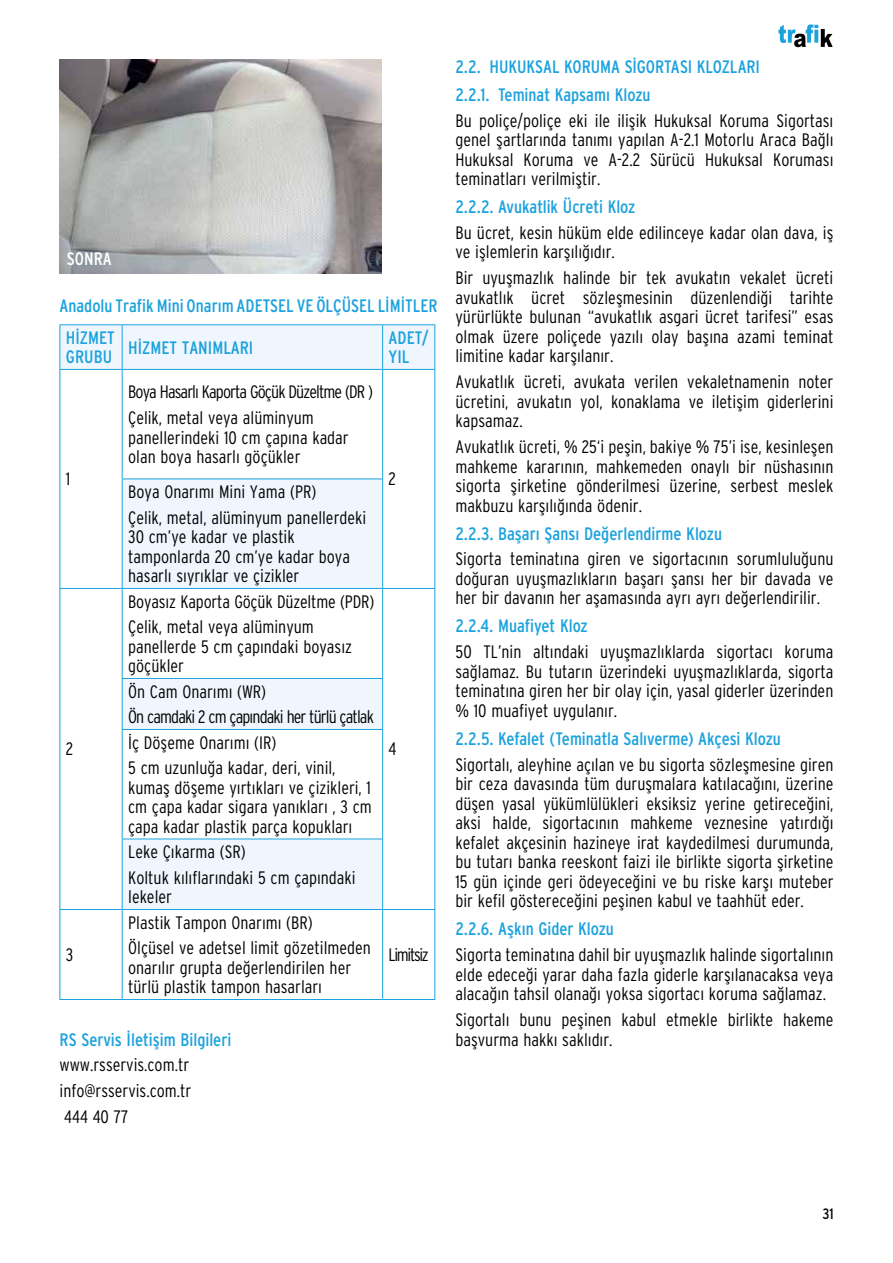
<style>
.page{position:relative;width:893px;height:1263px;background:#fff}
.page>*{position:absolute;margin:0;border:0;box-sizing:border-box;transform-origin:0 0}
.t1{font:300 condensed 18px/19.5px "Interstate";color:#000}
.t2{font:condensed 18px/31.8px "Interstate";color:#1ca2dd}
.t3{font:300 condensed 18px/26px "Interstate";letter-spacing:-.05em;color:#000}
.t4{font:300 condensed 18px "Interstate";letter-spacing:-.075em;color:#000}
.t5{font:condensed 18px "Interstate";color:#fff}
.t6{font:condensed 15px "Interstate";color:#000}
</style>
<div class="page">
<svg style="left:778px;top:24px;width:55px;height:23px"></svg>
<svg style="left:61px;top:325px;width:373px;height:584px"></svg>
<hr style="left:60px;top:324px;width:62px;height:1px;background:#1ca2dd">
<hr style="left:60px;top:325px;width:1px;height:44px;background:#1ca2dd">
<hr style="left:122px;top:324px;width:261px;height:1px;background:#1ca2dd">
<hr style="left:122px;top:325px;width:1px;height:44px;background:#1ca2dd">
<hr style="left:383px;top:324px;width:52px;height:1px;background:#1ca2dd">
<hr style="left:382px;top:325px;width:1px;height:44px;background:#1ca2dd">
<hr style="left:434px;top:325px;width:1px;height:44px;background:#1ca2dd">
<hr style="left:60px;top:369px;width:62px;height:1px;background:#1ca2dd">
<hr style="left:60px;top:370px;width:1px;height:109px;background:#1ca2dd">
<hr style="left:60px;top:479px;width:1px;height:109px;background:#1ca2dd">
<hr style="left:122px;top:369px;width:261px;height:1px;background:#1ca2dd">
<hr style="left:122px;top:370px;width:1px;height:109px;background:#1ca2dd">
<hr style="left:383px;top:369px;width:52px;height:1px;background:#1ca2dd">
<hr style="left:382px;top:370px;width:1px;height:109px;background:#1ca2dd">
<hr style="left:434px;top:370px;width:1px;height:109px;background:#1ca2dd">
<hr style="left:434px;top:479px;width:1px;height:109px;background:#1ca2dd">
<hr style="left:122px;top:479px;width:261px;height:1px;background:#1ca2dd">
<hr style="left:122px;top:479px;width:1px;height:109px;background:#1ca2dd">
<hr style="left:382px;top:479px;width:1px;height:109px;background:#1ca2dd">
<hr style="left:60px;top:588px;width:62px;height:1px;background:#1ca2dd">
<hr style="left:60px;top:589px;width:1px;height:89px;background:#1ca2dd">
<hr style="left:60px;top:678px;width:1px;height:51px;background:#1ca2dd">
<hr style="left:60px;top:729px;width:1px;height:110px;background:#1ca2dd">
<hr style="left:60px;top:839px;width:1px;height:70px;background:#1ca2dd">
<hr style="left:122px;top:588px;width:261px;height:1px;background:#1ca2dd">
<hr style="left:122px;top:589px;width:1px;height:89px;background:#1ca2dd">
<hr style="left:383px;top:588px;width:52px;height:1px;background:#1ca2dd">
<hr style="left:382px;top:589px;width:1px;height:89px;background:#1ca2dd">
<hr style="left:434px;top:589px;width:1px;height:89px;background:#1ca2dd">
<hr style="left:434px;top:678px;width:1px;height:51px;background:#1ca2dd">
<hr style="left:434px;top:729px;width:1px;height:110px;background:#1ca2dd">
<hr style="left:434px;top:839px;width:1px;height:70px;background:#1ca2dd">
<hr style="left:122px;top:678px;width:261px;height:1px;background:#1ca2dd">
<hr style="left:122px;top:679px;width:1px;height:50px;background:#1ca2dd">
<hr style="left:382px;top:679px;width:1px;height:50px;background:#1ca2dd">
<hr style="left:122px;top:729px;width:261px;height:1px;background:#1ca2dd">
<hr style="left:122px;top:730px;width:1px;height:109px;background:#1ca2dd">
<hr style="left:382px;top:730px;width:1px;height:109px;background:#1ca2dd">
<hr style="left:122px;top:839px;width:261px;height:1px;background:#1ca2dd">
<hr style="left:122px;top:839px;width:1px;height:70px;background:#1ca2dd">
<hr style="left:382px;top:839px;width:1px;height:70px;background:#1ca2dd">
<hr style="left:60px;top:909px;width:62px;height:1px;background:#1ca2dd">
<hr style="left:60px;top:910px;width:1px;height:89px;background:#1ca2dd">
<hr style="left:122px;top:909px;width:261px;height:1px;background:#1ca2dd">
<hr style="left:122px;top:910px;width:1px;height:89px;background:#1ca2dd">
<hr style="left:383px;top:909px;width:52px;height:1px;background:#1ca2dd">
<hr style="left:382px;top:910px;width:1px;height:89px;background:#1ca2dd">
<hr style="left:434px;top:910px;width:1px;height:89px;background:#1ca2dd">
<hr style="left:60px;top:999px;width:62px;height:1px;background:#1ca2dd">
<hr style="left:122px;top:999px;width:261px;height:1px;background:#1ca2dd">
<hr style="left:383px;top:999px;width:52px;height:1px;background:#1ca2dd">
<img style="left:60px;top:60px;width:322px;height:213px">
<p class="t5" style="left:67px;top:249px;width:46px">SONRA</p>
<p class="t2" style="left:66px;top:290px;width:373px;text-indent:-6px">Anadolu Trafik Mini Onarım ADETSEL VE ÖLÇÜSEL LİMİTLER<br>HİZMET</p>
<p class="t2" style="left:66px;top:341px;width:48px">GRUBU</p>
<p class="t2" style="left:128px;top:332px;width:127px">HİZMET TANIMLARI</p>
<p class="t2" style="left:389px;top:328px;width:41px;line-height:19.5px">ADET/<br>YIL</p>
<p class="t1" style="left:66px;top:469px;width:6px">1</p>
<p class="t1" style="left:66px;top:739px;width:9px">2</p>
<p class="t1" style="left:66px;top:945px;width:9px">3</p>
<p class="t3" style="left:128px;top:379px;width:246px">Boya Hasarlı Kaporta Göçük Düzeltme (DR )<br>Çelik, metal veya alüminyum</p>
<p class="t1" style="left:128px;top:427px;width:222px">panellerindeki 10 cm çapına kadar olan boya hasarlı göçükler</p>
<p class="t1" style="left:128px;top:479px;width:240px;line-height:26px">Boya Onarımı Mini Yama (PR)<br>Çelik, metal, alüminyum panellerdeki</p>
<p class="t1" style="left:128px;top:527px;width:223px">30 cm’ye kadar ve plastik tamponlarda 20 cm’ye kadar boya hasarlı sıyrıklar ve çizikler</p>
<p class="t1" style="left:128px;top:588px;width:248px;line-height:26px">Boyasız Kaporta Göçük Düzeltme (PDR)<br>Çelik, metal veya alüminyum</p>
<p class="t1" style="left:128px;top:637px;width:225px">panellerde 5 cm çapındaki boyasız göçükler</p>
<p class="t1" style="left:128px;top:678px;width:247px;line-height:25.7px">Ön Cam Onarımı (WR)<br>Ön camdaki 2 cm çapındaki her türlü çatlak<br>İç Döşeme Onarımı (IR)<br>5 cm uzunluğa kadar, deri, vinil,</p>
<p class="t1" style="left:128px;top:778px;width:245px;text-align:justify">kumaş döşeme yırtıkları ve çizikleri, 1 cm çapa kadar sigara yanıkları , 3 cm çapa kadar plastik parça kopukları</p>
<p class="t1" style="left:128px;top:838px;width:229px;line-height:26px">Leke Çıkarma (SR)<br>Koltuk kılıflarındaki 5 cm çapındaki</p>
<p class="t1" style="left:128px;top:887px;width:45px">lekeler</p>
<p class="t1" style="left:128px;top:909px;width:244px;line-height:26px">Plastik Tampon Onarımı (BR)<br>Ölçüsel ve adetsel limit gözetilmeden</p>
<p class="t1" style="left:128px;top:958px;width:224px">onarılır grupta değerlendirilen her türlü plastik tampon hasarları</p>
<p class="t2" style="left:60px;top:1023px;width:173px">RS Servis İletişim Bilgileri</p>
<p class="t1" style="left:60px;top:1052px;width:133px;line-height:26px;text-align:justify">www.rsservis.com.tr info@rsservis.com.tr 444 40 77</p>
<p class="t1" style="left:389px;top:469px;width:9px">2</p>
<p class="t1" style="left:389px;top:739px;width:9px">4</p>
<p class="t4" style="left:389px;top:944px;width:42px">Limitsiz</p>
<p class="t2" style="left:455px;top:53px;width:306px;line-height:28px">2.2. HUKUKSAL KORUMA SİGORTASI KLOZLARI<br>2.2.1. Teminat Kapsamı Klozu</p>
<p class="t1" style="left:455px;top:110px;width:379px;text-align:justify">Bu poliçe/poliçe eki ile ilişik Hukuksal Koruma Sigortası genel şartlarında tanımı yapılan A-2.1 Motorlu Araca Bağlı Hukuksal Koruma ve A-2.2 Sürücü Hukuksal Koruması teminatları verilmiştir.</p>
<p class="t2" style="left:455px;top:191px;width:182px">2.2.2. Avukatlik Ücreti Kloz</p>
<p class="t1" style="left:455px;top:223px;width:379px">Bu ücret, kesin hüküm elde edilinceye kadar olan dava, iş ve işlemlerin karşılığıdır.</p>
<p class="t1" style="left:455px;top:268px;width:379px;text-align:justify">Bir uyuşmazlık halinde bir tek avukatın vekalet ücreti avukatlık ücret sözleşmesinin düzenlendiği tarihte yürürlükte bulunan “avukatlık asgari ücret tarifesi” esas olmak üzere poliçede yazılı olay başına azami teminat limitine kadar karşılanır.</p>
<p class="t1" style="left:455px;top:372px;width:379px;text-align:justify">Avukatlık ücreti, avukata verilen vekaletnamenin noter ücretini, avukatın yol, konaklama ve iletişim giderlerini kapsamaz.</p>
<p class="t1" style="left:455px;top:437px;width:379px;text-align:justify">Avukatlık ücreti, % 25‘i peşin, bakiye % 75’i ise, kesinleşen mahkeme kararının, mahkemeden onaylı bir nüshasının sigorta şirketine gönderilmesi üzerine, serbest meslek makbuzu karşılığında ödenir.</p>
<p class="t2" style="left:455px;top:518px;width:268px">2.2.3. Başarı Şansı Değerlendirme Klozu</p>
<p class="t1" style="left:455px;top:549px;width:379px;text-align:justify">Sigorta teminatına giren ve sigortacının sorumluluğunu doğuran uyuşmazlıkların başarı şansı her bir davada ve her bir davanın her aşamasında ayrı ayrı değerlendirilir.</p>
<p class="t2" style="left:455px;top:610px;width:134px">2.2.4. Muafiyet Kloz</p>
<p class="t1" style="left:455px;top:642px;width:379px;text-align:justify">50 TL’nin altındaki uyuşmazlıklarda sigortacı koruma sağlamaz. Bu tutarın üzerindeki uyuşmazlıklarda, sigorta teminatına giren her bir olay için, yasal giderler üzerinden % 10 muafiyet uygulanır.</p>
<p class="t2" style="left:455px;top:723px;width:327px">2.2.5. Kefalet (Teminatla Salıverme) Akçesi Klozu</p>
<p class="t1" style="left:455px;top:754px;width:379px;text-align:justify">Sigortalı, aleyhine açılan ve bu sigorta sözleşmesine giren bir ceza davasında tüm duruşmalara katılacağını, üzerine düşen yasal yükümlülükleri eksiksiz yerine getireceğini, aksi halde, sigortacının mahkeme veznesine yatırdığı kefalet akçesinin hazineye irat kaydedilmesi durumunda, bu tutarı banka reeskont faizi ile birlikte sigorta şirketine 15 gün içinde geri ödeyeceğini ve bu riske karşı muteber bir kefil göstereceğini peşinen kabul ve taahhüt eder.</p>
<p class="t2" style="left:455px;top:913px;width:160px">2.2.6. Aşkın Gider Klozu</p>
<p class="t1" style="left:455px;top:945px;width:379px;text-align:justify">Sigorta teminatına dahil bir uyuşmazlık halinde sigortalının elde edeceği yarar daha fazla giderle karşılanacaksa veya alacağın tahsil olanağı yoksa sigortacı koruma sağlamaz.</p>
<p class="t1" style="left:455px;top:1010px;width:379px">Sigortalı bunu peşinen kabul etmekle birlikte hakeme başvurma hakkı saklıdır.</p>
<p class="t6" style="left:823px;top:1205px;width:13px">31</p>
</div>
